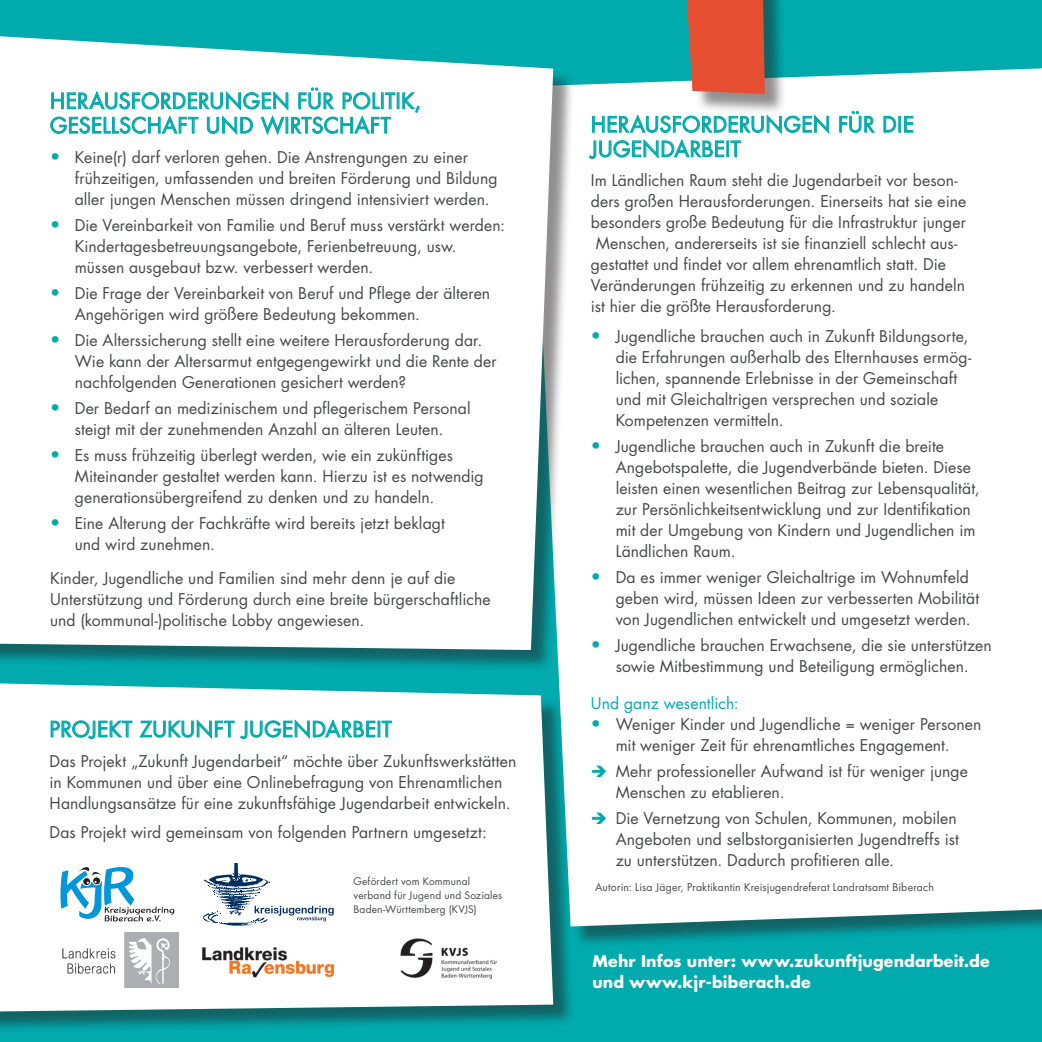
<style>
.page{position:relative;width:1042px;height:1042px;background:#00aaad}
.page>*{position:absolute;margin:0;border:0;box-sizing:border-box;transform-origin:0 0}
.t1{font:21px/24.5px "Futura";letter-spacing:.025em;color:#00aaad}
.t2{font:15.75px/21px "Futura";letter-spacing:.005em;color:#454749}
.t3{font:700 15.75px/21px "Futura";letter-spacing:.005em;color:#fff}
.t4{font:15.75px "Futura";letter-spacing:.005em;color:#00aaad}
.t5{font:10.5px "Futura";letter-spacing:.015em;color:#454749}
.t6{font:10.15px/14.3px "Futura";letter-spacing:.02em;color:#454749}
.s1{font-size:17.5px;color:#00aaad}
.s2{color:#00aaad}
</style>
<div class="page">
<div style="left:0;top:683px;width:575px;height:351px;background:#231f20;opacity:.5"></div>
<div style="left:0;top:683px;width:553px;height:328px;background:#fff"></div>
<div style="left:534px;top:68px;width:508px;height:880px;background:#231f20;opacity:.5"></div>
<div style="left:531px;top:68px;width:511px;height:858px;background:#fff"></div>
<div style="left:0;top:31px;width:575px;height:640px;background:#231f20;opacity:.5"></div>
<div style="left:0;top:36px;width:553px;height:614px;background:#fff"></div>
<svg style="left:60px;top:867px;width:114px;height:54px;background:#b5d9e9"></svg>
<img style="left:53px;top:933px;width:125px;height:54px">
<img style="left:198px;top:943px;width:144px;height:45px">
<svg style="left:203px;top:863px;width:131px;height:62px;background:#d4dce4"></svg>
<img style="left:401px;top:938px;width:95px;height:40px">
<svg style="left:50px;top:87px;width:370px;height:49px;background:#c8eced"></svg>
<svg style="left:839px;top:111px;width:37px;height:22px"></svg>
<svg style="left:883px;top:115px;width:13px;height:18px"></svg>
<div style="left:898px;top:116px;width:3px;height:17px;border:1px solid #00aaad"></div>
<svg style="left:903px;top:115px;width:10px;height:18px"></svg>
<svg style="left:588px;top:113px;width:241px;height:47px;background:#caedee"></svg>
<svg style="left:50px;top:720px;width:83px;height:19px;background:#afe4e5"></svg>
<svg style="left:139px;top:718px;width:253px;height:22px;background:#bee9ea"></svg>
<div style="left:681px;top:0;width:105px;height:115px;background:#231f20;opacity:.5"></div>
<svg style="left:687px;top:0;width:78px;height:94px;background:#dc5338"></svg>
<h1 class="t1" style="left:50px;top:88px;width:372px">HERAUSFORDERUNGEN FÜR POLITIK,<br>GESELLSCHAFT UND WIRTSCHAFT</h1>
<p class="t2" style="left:75px;top:146px;width:424px;text-indent:-25px"><span class="s1">•</span> Keine(r) darf verloren gehen. Die Anstrengungen zu einer frühzeitigen, umfassenden und breiten Förderung und Bildung aller jungen Menschen müssen dringend intensiviert werden.</p>
<p class="t2" style="left:75px;top:214px;width:431px;text-indent:-25px"><span class="s1">•</span> Die Vereinbarkeit von Familie und Beruf muss verstärkt werden:<br>Kindertagesbetreuungsangebote, Ferienbetreuung, usw. müssen ausgebaut bzw. verbessert werden.</p>
<p class="t2" style="left:75px;top:282px;width:417px;text-indent:-25px"><span class="s1">•</span> Die Frage der Vereinbarkeit von Beruf und Pflege der älteren<br>Angehörigen wird größere Bedeutung bekommen.</p>
<p class="t2" style="left:75px;top:329px;width:423px;text-indent:-25px"><span class="s1">•</span> Die Alterssicherung stellt eine weitere Herausforderung dar.<br>Wie kann der Altersarmut entgegengewirkt und die Rente der nachfolgenden Generationen gesichert werden?</p>
<p class="t2" style="left:50px;top:397px;width:422px;text-align:center"><span class="s1">•</span> Der Bedarf an medizinischem und pflegerischem Personal steigt mit der zunehmenden Anzahl an älteren Leuten.</p>
<p class="t2" style="left:75px;top:444px;width:410px;text-indent:-25px"><span class="s1">•</span> Es muss frühzeitig überlegt werden, wie ein zukünftiges<br>Miteinander gestaltet werden kann. Hierzu ist es notwendig generationsübergreifend zu denken und zu handeln.</p>
<p class="t2" style="left:75px;top:512px;width:371px;text-indent:-25px"><span class="s1">•</span> Eine Alterung der Fachkräfte wird bereits jetzt beklagt und wird zunehmen.</p>
<p class="t2" style="left:50px;top:568px;width:442px">Kinder, Jugendliche und Familien sind mehr denn je auf die<br>Unterstützung und Förderung durch eine breite bürgerschaftliche und (kommunal-)politische Lobby angewiesen.</p>
<h1 class="t1" style="left:50px;top:716px;width:344px">PROJEKT ZUKUNFT JUGENDARBEIT</h1>
<p class="t2" style="left:50px;top:750px;width:468px">Das Projekt „Zukunft Jugendarbeit“ möchte über Zukunftswerkstätten in Kommunen und über eine Onlinebefragung von Ehrenamtlichen<br>Handlungsansätze für eine zukunftsfähige Jugendarbeit entwickeln.</p>
<p class="t2" style="left:50px;top:822px;width:439px">Das Projekt wird gemeinsam von folgenden Partnern umgesetzt:</p>
<h1 class="t1" style="left:591px;top:112px;width:325px">HERAUSFORDERUNGEN FÜR DIE<br>JUGENDARBEIT</h1>
<p class="t2" style="left:591px;top:170px;width:368px">Im Ländlichen Raum steht die Jugendarbeit vor beson-</p>
<p class="t2" style="left:591px;top:191px;width:377px">ders großen Herausforderungen. Einerseits hat sie eine</p>
<p class="t2" style="left:591px;top:212px;width:377px">besonders große Bedeutung für die Infrastruktur junger</p>
<p class="t2" style="left:596px;top:233px;width:363px">Menschen, andererseits ist sie finanziell schlecht aus-</p>
<p class="t2" style="left:591px;top:254px;width:357px">gestattet und findet vor allem ehrenamtlich statt. Die</p>
<p class="t2" style="left:591px;top:275px;width:376px">Veränderungen frühzeitig zu erkennen und zu handeln</p>
<p class="t2" style="left:591px;top:296px;width:247px">ist hier die größte Herausforderung.</p>
<p class="t2" style="left:616px;top:326px;width:357px;text-indent:-25px"><span class="s1">•</span> Jugendliche brauchen auch in Zukunft Bildungsorte, die Erfahrungen außerhalb des Elternhauses ermög&shy;lichen, spannende Erlebnisse in der Gemeinschaft und mit Gleichaltrigen versprechen und soziale Kompetenzen vermitteln.</p>
<p class="t2" style="left:616px;top:436px;width:365px;text-indent:-25px"><span class="s1">•</span> Jugendliche brauchen auch in Zukunft die breite Angebotspalette, die Jugendverbände bieten. Diese leisten einen wesentlichen Beitrag zur Lebensqualität, zur Persönlichkeitsentwicklung und zur Identifikation mit der Umgebung von Kindern und Jugendlichen im Ländlichen Raum.</p>
<p class="t2" style="left:616px;top:567px;width:365px;text-indent:-25px"><span class="s1">•</span> Da es immer weniger Gleichaltrige im Wohnumfeld geben wird, müssen Ideen zur verbesserten Mobilität von Jugendlichen entwickelt und umgesetzt werden.</p>
<p class="t2" style="left:591px;top:635px;width:402px;text-align:center"><span class="s1">•</span> Jugendliche brauchen Erwachsene, die sie unterstützen sowie Mitbestimmung und Beteiligung ermöglichen.</p>
<p class="t4" style="left:591px;top:692px;width:149px">Und ganz wesentlich:</p>
<p class="t2" style="left:591px;top:713px;width:392px;text-align:center"><span class="s1">•</span> Weniger Kinder und Jugendliche = weniger Personen mit weniger Zeit für ehrenamtliches Engagement.</p>
<p class="t2" style="left:616px;top:760px;width:354px;text-indent:-25px"><span class="s2">➔</span> Mehr professioneller Aufwand ist für weniger junge<br>Menschen zu etablieren.</p>
<p class="t2" style="left:616px;top:807px;width:345px;text-indent:-25px"><span class="s2">➔</span> Die Vernetzung von Schulen, Kommunen, mobilen<br>Angeboten und selbstorganisierten Jugendtreffs ist zu unterstützen. Dadurch profitieren alle.</p>
<p class="t6" style="left:353px;top:874px;width:150px">Gefördert vom Kommunal verband für Jugend und Soziales<br>Baden-Württemberg (KVJS)</p>
<p class="t5" style="left:595px;top:880px;width:340px">Autorin: Lisa Jäger, Praktikantin Kreisjugendreferat Landratsamt Biberach</p>
<p class="t3" style="left:592px;top:950px;width:399px">Mehr Infos unter: www.zukunftjugendarbeit.de und www.kjr-biberach.de</p>
</div>
